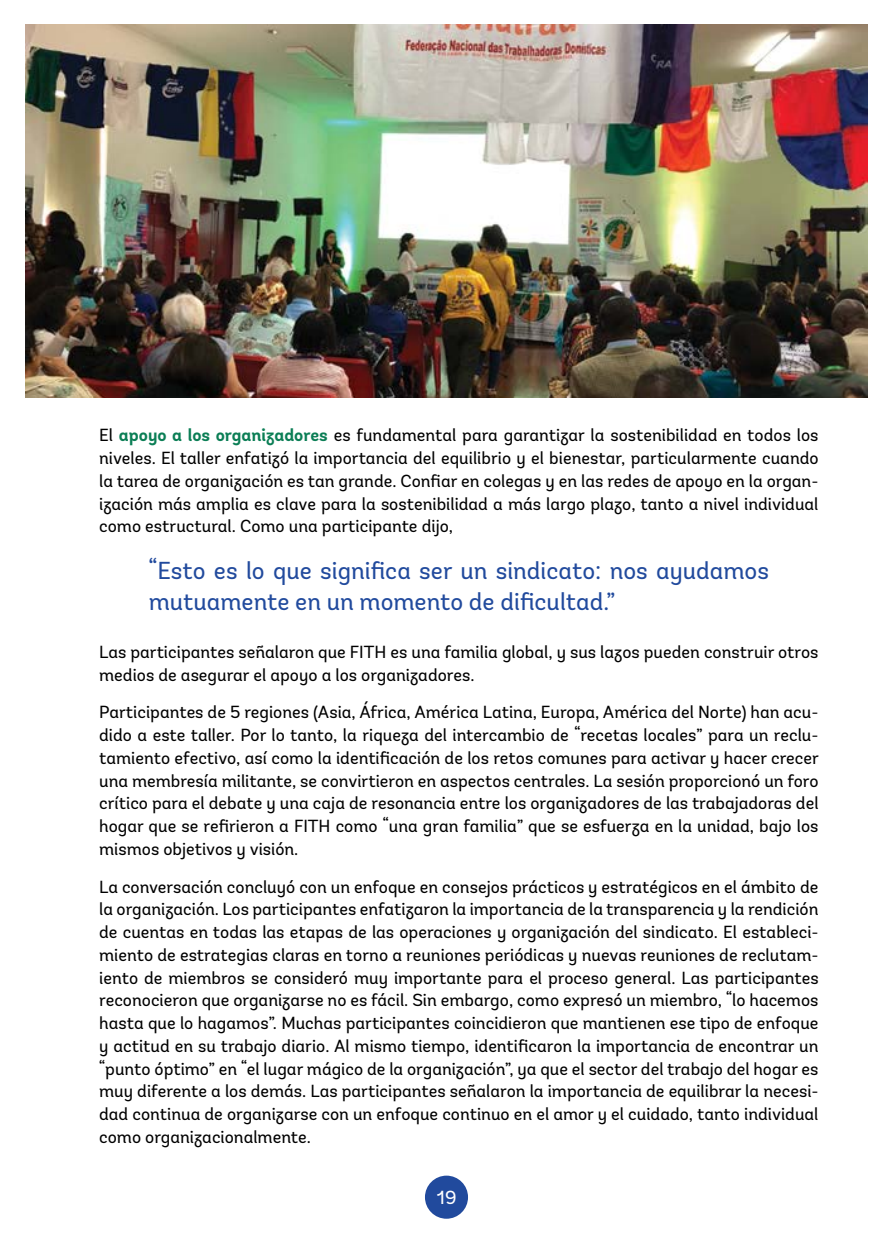
<style>
.page{position:relative;width:893px;height:1241px;background:#fff}
.page>*{position:absolute;margin:0;border:0;box-sizing:border-box;transform-origin:0 0}
.t1{font:24.5px/31.5px "Andes";color:#214a9d}
.t2{font:18.9px "Andes";color:#fff}
.t3{font:17.5px/22.8px "Andes";color:#000;text-align:justify}
.s1{font-weight:700;color:#0b7e55}
</style>
<div class="page">
<div style="left:425px;top:1175px;width:43px;height:43px;background:#214a9d;border-radius:50%"></div>
<img style="left:25px;top:25px;width:842px;height:372px">
<p class="t3" style="left:99px;top:424px;width:721px">El <span class="s1">apoyo a los organizadores</span> es fundamental para garantizar la sostenibilidad en todos los niveles. El taller enfatizó la importancia del equilibrio y el bienestar, particularmente cuando la tarea de organización es tan grande. Confiar en colegas y en las redes de apoyo en la organ&shy;ización más amplia es clave para la sostenibilidad a más largo plazo, tanto a nivel individual como estructural. Como una participante dijo,</p>
<h1 class="t1" style="left:149px;top:554px;width:622px">“Esto es lo que significa ser un sindicato: nos ayudamos mutuamente en un momento de dificultad.”</h1>
<p class="t3" style="left:99px;top:640px;width:721px">Las participantes señalaron que FITH es una familia global, y sus lazos pueden construir otros medios de asegurar el apoyo a los organizadores.</p>
<p class="t3" style="left:99px;top:700px;width:721px">Participantes de 5 regiones (Asia, África, América Latina, Europa, América del Norte) han acu&shy;dido a este taller. Por lo tanto, la riqueza del intercambio de “recetas locales” para un reclu&shy;tamiento efectivo, así como la identificación de los retos comunes para activar y hacer crecer una membresía militante, se convirtieron en aspectos centrales. La sesión proporcionó un foro crítico para el debate y una caja de resonancia entre los organizadores de las trabajadoras del hogar que se refirieron a FITH como “una gran familia” que se esfuerza en la unidad, bajo los mismos objetivos y visión.</p>
<p class="t3" style="left:99px;top:875px;width:721px">La conversación concluyó con un enfoque en consejos prácticos y estratégicos en el ámbito de la organización. Los participantes enfatizaron la importancia de la transparencia y la rendición de cuentas en todas las etapas de las operaciones y organización del sindicato. El estableci&shy;miento de estrategias claras en torno a reuniones periódicas y nuevas reuniones de reclutam&shy;iento de miembros se consideró muy importante para el proceso general. Las participantes reconocieron que organizarse no es fácil. Sin embargo, como expresó un miembro, “lo hacemos hasta que lo hagamos”. Muchas participantes coincidieron que mantienen ese tipo de enfoque y actitud en su trabajo diario. Al mismo tiempo, identificaron la importancia de encontrar un “punto óptimo” en “el lugar mágico de la organización”, ya que el sector del trabajo del hogar es muy diferente a los demás. Las participantes señalaron la importancia de equilibrar la necesi&shy;dad continua de organizarse con un enfoque continuo en el amor y el cuidado, tanto individual como organizacionalmente.</p>
<p class="t2" style="left:437px;top:1185px;width:21px">19</p>
</div>
